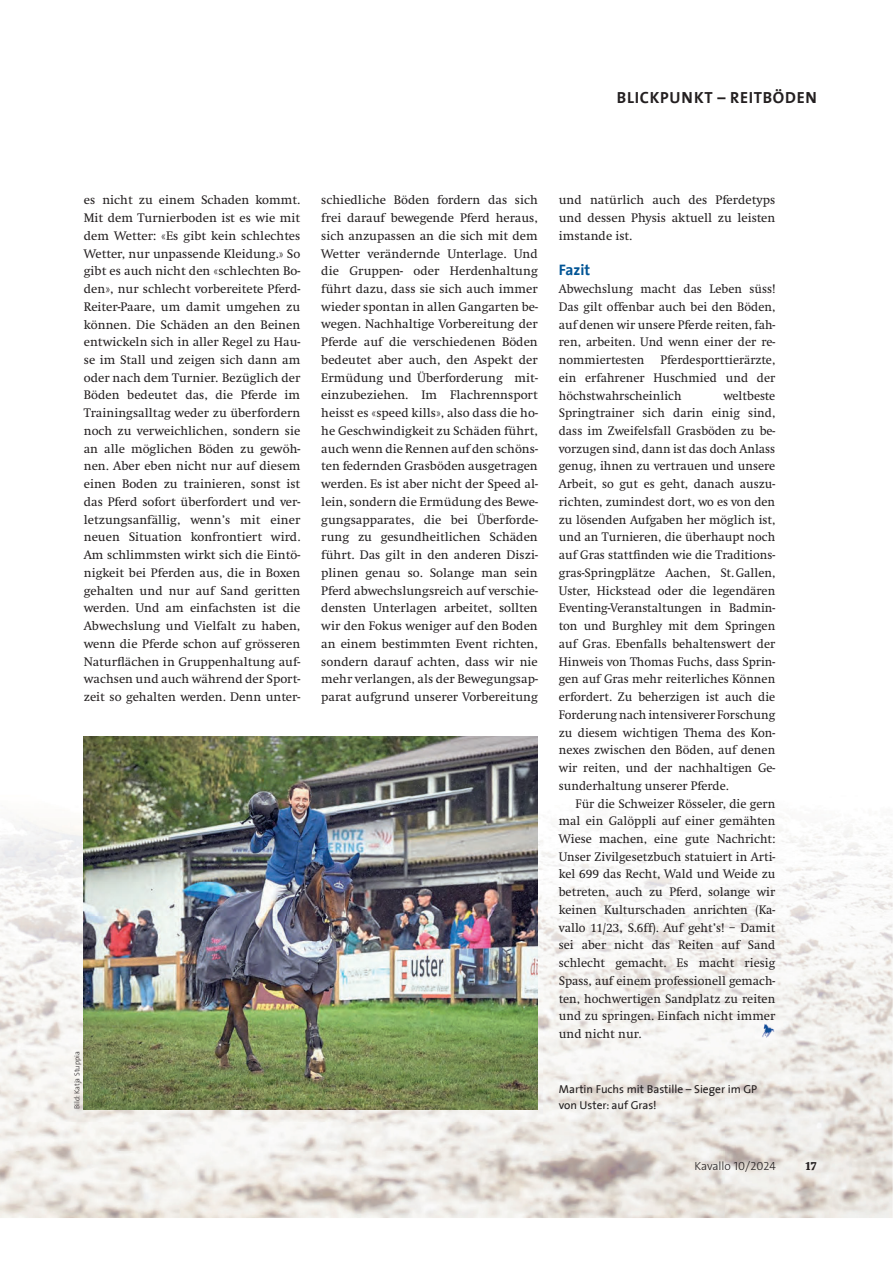
<style>
.page{position:relative;width:893px;height:1263px;background:#fff}
.page>*{position:absolute;margin:0;border:0;box-sizing:border-box;transform-origin:0 0}
.t1{font:700 16.2px "The Sans";letter-spacing:.045em;color:#231f20}
.t2{font:700 15.3px "The Sans";color:#005495}
.t3{font:12.9px/17.7px "Swift";color:#231f20;text-align:justify}
.t4{font:300 11.85px "The Sans Trial";color:#231f20}
.t5{font:700 condensed 11.85px "Swift";color:#231f20}
.t6{font:11.55px/15.9px "The Sans";color:#231f20}
.t7{font:300 7.35px "The Sans";color:#231f20}
</style>
<div class="page">
<img style="left:0;top:790px;width:893px;height:428px">
<img style="left:760px;top:1023px;width:15px;height:15px">
<img style="left:84px;top:737px;width:454px;height:372px">
<p class="t1" style="left:617px;top:91px;width:201px">BLICKPUNKT – REITBÖDEN</p>
<p class="t3" style="left:84px;top:193px;width:218px">es nicht zu einem Schaden kommt.<br>Mit dem Turnierboden ist es wie mit dem Wetter: «Es gibt kein schlechtes Wetter, nur unpassende Kleidung.» So gibt es auch nicht den «schlechten Bo&shy;den», nur schlecht vorbereitete Pferd-Reiter-Paare, um damit umgehen zu können. Die Schäden an den Beinen entwickeln sich in aller Regel zu Hau&shy;se im Stall und zeigen sich dann am oder nach dem Turnier. Bezüglich der Böden bedeutet das, die Pferde im Trainingsalltag weder zu überfordern noch zu verweichlichen, sondern sie an alle möglichen Böden zu gewöh&shy;nen. Aber eben nicht nur auf diesem einen Boden zu trainieren, sonst ist das Pferd sofort überfordert und ver&shy;letzungsanfällig, wenn’s mit einer neuen Situation konfrontiert wird.<br>Am schlimmsten wirkt sich die Eintö&shy;nigkeit bei Pferden aus, die in Boxen gehalten und nur auf Sand geritten werden. Und am einfachsten ist die Abwechslung und Vielfalt zu haben, wenn die Pferde schon auf grösseren Naturflächen in Gruppenhaltung auf&shy;wachsen und auch während der Sport&shy;zeit so gehalten werden. Denn unter-</p>
<p class="t3" style="left:321px;top:192px;width:218px">schiedliche Böden fordern das sich frei darauf bewegende Pferd heraus, sich anzupassen an die sich mit dem Wetter verändernde Unterlage. Und die Gruppen- oder Herdenhaltung führt dazu, dass sie sich auch immer wieder spontan in allen Gangarten be&shy;wegen. Nachhaltige Vorbereitung der Pferde auf die verschiedenen Böden bedeutet aber auch, den Aspekt der Ermüdung und Überforderung mit&shy;einzubeziehen. Im Flachrennsport heisst es «speed kills», also dass die ho&shy;he Geschwindigkeit zu Schäden führt, auch wenn die Rennen auf den schöns&shy;ten federnden Grasböden ausgetragen werden. Es ist aber nicht der Speed al&shy;lein, sondern die Ermüdung des Bewe&shy;gungsapparates, die bei Überforde&shy;rung zu gesundheitlichen Schäden führt. Das gilt in den anderen Diszi&shy;plinen genau so. Solange man sein Pferd abwechslungsreich auf verschie&shy;densten Unterlagen arbeitet, sollten wir den Fokus weniger auf den Boden an einem bestimmten Event richten, sondern darauf achten, dass wir nie mehr verlangen, als der Bewegungsap&shy;parat aufgrund unserer Vorbereitung</p>
<p class="t3" style="left:559px;top:192px;width:218px">und natürlich auch des Pferdetyps und dessen Physis aktuell zu leisten imstande ist.</p>
<p class="t2" style="left:559px;top:264px;width:33px">Fazit</p>
<p class="t3" style="left:559px;top:281px;width:218px">Abwechslung macht das Leben süss!<br>Das gilt offenbar auch bei den Böden, auf denen wir unsere Pferde reiten, fah&shy;ren, arbeiten. Und wenn einer der re&shy;nommiertesten</p>
<p class="t3" style="left:559px;top:352px;width:218px;text-indent:102px">Pferdesporttierärzte, ein erfahrener Huschmied und der höchstwahrscheinlich</p>
<p class="t3" style="left:559px;top:388px;width:218px;text-indent:165px">weltbeste Springtrainer sich darin einig sind, dass im Zweifelsfall Grasböden zu be&shy;vorzugen sind, dann ist das doch Anlass genug, ihnen zu vertrauen und unsere Arbeit, so gut es geht, danach auszu&shy;richten, zumindest dort, wo es von den zu lösenden Aufgaben her möglich ist, und an Turnieren, die überhaupt noch auf Gras stattfinden wie die Traditions&shy;gras-Springplätze Aachen, St. Gallen, Uster, Hickstead oder die legendären Eventing-Veranstaltungen in Badmin&shy;ton und Burghley mit dem Springen auf Gras. Ebenfalls behaltenswert der Hinweis von Thomas Fuchs, dass Sprin&shy;gen auf Gras mehr reiterliches Können erfordert. Zu beherzigen ist auch die Forderung nach intensiverer Forschung zu diesem wichtigen Thema des Kon&shy;nexes zwischen den Böden, auf denen wir reiten, und der nachhaltigen Ge&shy;sunderhaltung unserer Pferde.</p>
<p class="t3" style="left:559px;top:796px;width:218px;text-indent:17px">Für die Schweizer Rösseler, die gern mal ein Galöppli auf einer gemähten Wiese machen, eine gute Nachricht:<br>Unser Zivilgesetzbuch statuiert in Arti&shy;kel 699 das Recht, Wald und Weide zu betreten, auch zu Pferd, solange wir keinen Kulturschaden anrichten (Ka&shy;vallo 11/23, S.6ff). Auf geht’s! – Damit sei aber nicht das Reiten auf Sand schlecht gemacht. Es macht riesig Spass, auf einem professionell gemach&shy;ten, hochwertigen Sandplatz zu reiten und zu springen. Einfach nicht immer und nicht nur.</p>
<p class="t7" style="left:74px;top:1109px;width:59px;rotate:-90deg">Bild: Katja Stuppia</p>
<p class="t6" style="left:559px;top:1081px;width:200px">Martin Fuchs mit Bastille – Sieger im GP von Uster: auf Gras!</p>
<p class="t4" style="left:694px;top:1159px;width:83px">Kavallo 10/2024</p>
<p class="t5" style="left:805px;top:1159px;width:13px">17</p>
</div>
